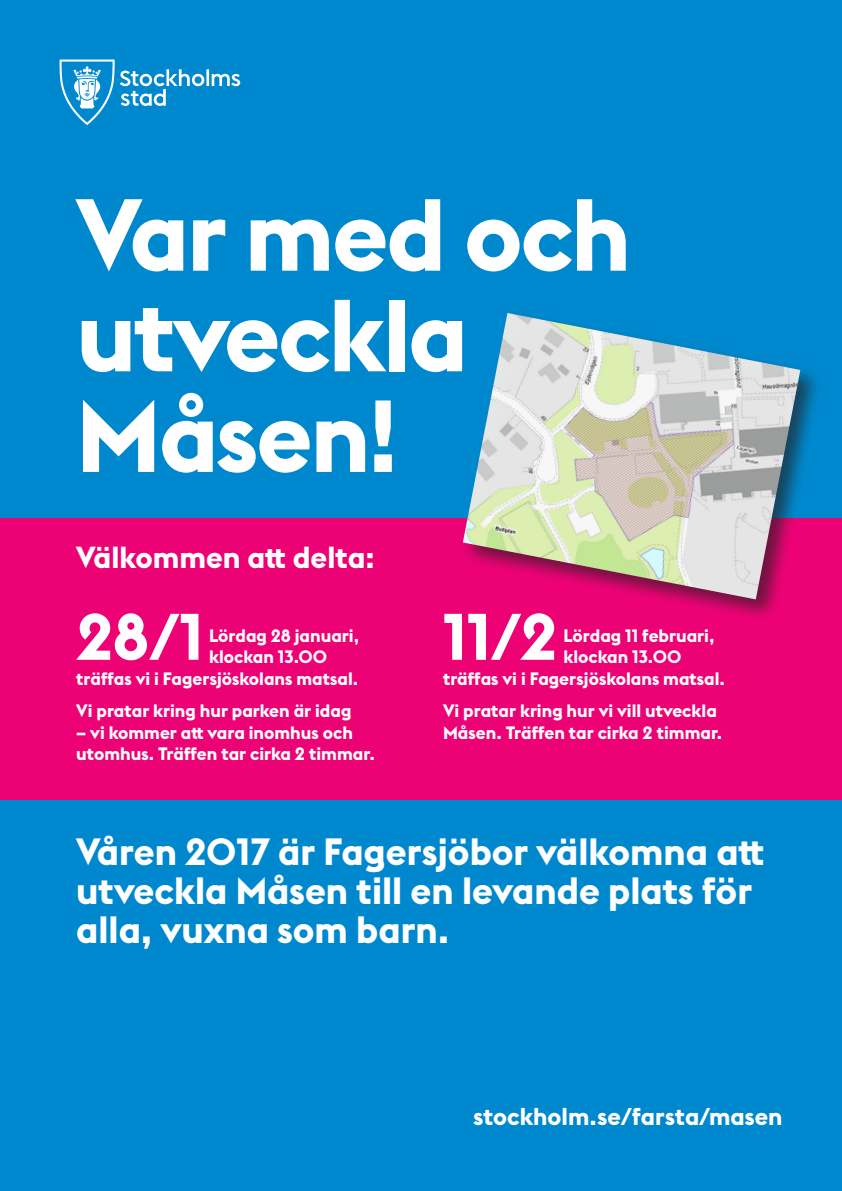
<style>
.page{position:relative;width:842px;height:1191px;background:#0088ce}
.page>*{position:absolute;margin:0;border:0;box-sizing:border-box;transform-origin:0 0}
.t1{font:700 100.6px/100.6px "Stockholm Type Display";letter-spacing:-.02em;color:#fff}
.t2{font:700 64.7px "Stockholm Type";color:#fff}
.t3{font:700 37.5px/39.4px "Stockholm Type";color:#fff}
.t4{font:700 30px "Stockholm Type";color:#fff}
.t5{font:700 24px "Stockholm Type";color:#fff}
.t6{font:700 17.8px/21.3px "Stockholm Type";color:#fff}
</style>
<div class="page">
<svg style="left:60px;top:60px;width:180px;height:65px"></svg>
<div style="left:0;top:518px;width:842px;height:281px;background:#ed0275"></div>
<div style="left:460px;top:310px;width:363px;height:311px;background:#231f20;opacity:.64"></div>
<img style="left:463px;top:313px;width:337px;height:286px">
<p class="t1" style="left:76px;top:180px;width:556px">Var med och utveckla<br>Måsen!</p>
<p class="t4" style="left:76px;top:536px;width:300px">Välkommen att delta:</p>
<p class="t2" style="left:76px;top:591px;width:129px">28/1</p>
<p class="t2" style="left:443px;top:591px;width:116px">11/2</p>
<p class="t6" style="left:209px;top:624px;width:152px">Lördag 28 januari,</p>
<p class="t6" style="left:209px;top:645px;width:120px">klockan 13.00</p>
<p class="t6" style="left:76px;top:667px;width:284px">träffas vi i Fagersjöskolans matsal.</p>
<p class="t6" style="left:76px;top:699px;width:277px">Vi pratar kring hur parken är idag</p>
<p class="t6" style="left:76px;top:721px;width:300px">– vi kommer att vara inomhus och utomhus. Träffen tar cirka 2 timmar.</p>
<p class="t6" style="left:563px;top:624px;width:153px">Lördag 11 februari,</p>
<p class="t6" style="left:563px;top:645px;width:120px">klockan 13.00</p>
<p class="t6" style="left:443px;top:667px;width:284px">träffas vi i Fagersjöskolans matsal.</p>
<p class="t6" style="left:443px;top:699px;width:281px">Vi pratar kring hur vi vill utveckla<br>Måsen. Träffen tar cirka 2 timmar.</p>
<p class="t3" style="left:76px;top:830px;width:690px">Våren 2017 är Fagersjöbor välkomna att utveckla Måsen till en levande plats för alla, vuxna som barn.</p>
<p class="t5" style="left:473px;top:1099px;width:311px">stockholm.se/farsta/masen</p>
</div>
